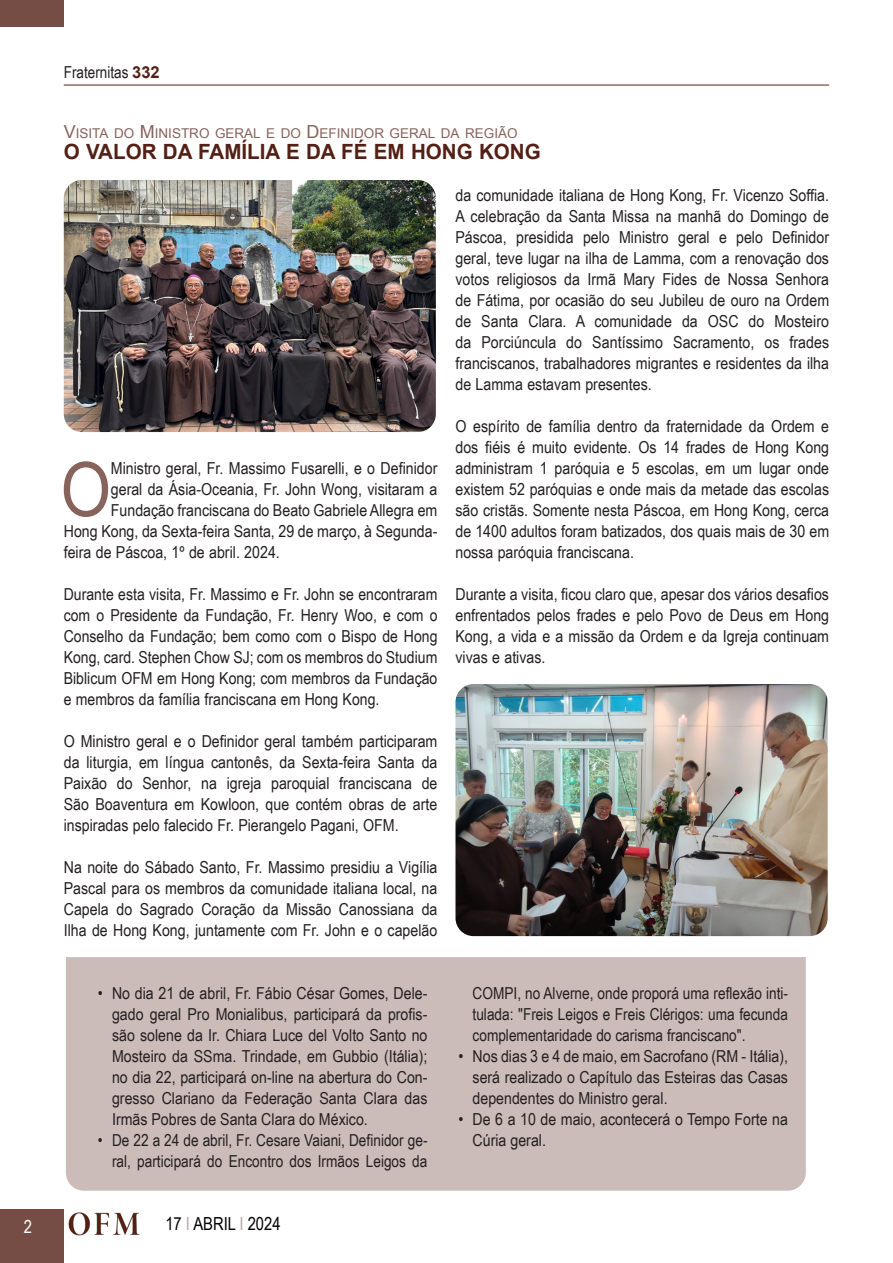
<style>
.page{position:relative;width:893px;height:1263px;background:#fff}
.page>*{position:absolute;margin:0;border:0;box-sizing:border-box;transform-origin:0 0}
.Titolo{font:75.15px "Arial Narrow";color:#87635b;scale:1.05 1}
.Titolo-2{font:700 21px "Arial";color:#542015}
.t1{font:18px "Arial Narrow";color:#000}
.t2{font:18px "Arial Narrow";color:#fff}
.Titolo-3{font:16.5px/21px "Arial Narrow";color:#231f20;text-align:justify;scale:1.05 1}
.Titolo-4{font:16.5px/21px "Arial Narrow";color:#231f20;text-align:justify;scale:1.04 1}
.Titolo-5{font:16.5px/21px "Arial Narrow";color:#231f20;text-align:right}
.Titolo_piccolo{font:13.5px "Arial";color:#87635b}
.s1{font-family:"Arial";font-weight:700;color:#542015}
.s2{font-size:18px}
.s3{color:#bba6a1}
</style>
<div class="page">
<div style="left:0;top:1209px;width:64px;height:54px;background:#764d44"></div>
<hr style="left:64px;top:85px;width:765px;height:1px;background:#542015">
<div style="left:0;top:0;width:64px;height:27px;background:#764d44"></div>
<img style="left:69px;top:1212px;width:71px;height:24px">
<div style="left:66px;top:957px;width:740px;height:234px;background:#ccbcb9"></div>
<img style="left:64px;top:180px;width:372px;height:252px">
<img style="left:455px;top:684px;width:373px;height:252px">
<p class="t2" style="left:24px;top:1213px;width:10px">2</p>
<p class="Titolo-5" style="left:64px;top:61px;width:97px">Fraternitas <span class="s1">332</span></p>
<p class="Titolo_piccolo" style="left:64px;top:124px;width:455px"><span class="s2">V</span>ISITA DO <span class="s2">M</span>INISTRO GERAL E DO <span class="s2">D</span>EFINIDOR GERAL DA REGIÃO</p>
<p class="Titolo-2" style="left:64px;top:138px;width:479px">O VALOR DA FAMÍLIA E DA FÉ EM HONG KONG</p>
<p class="Titolo" style="left:61px;top:434px;width:49px">O</p>
<p class="Titolo-3" style="left:111px;top:457px;width:312px">Ministro geral, Fr. Massimo Fusarelli, e o Definidor</p>
<p class="Titolo-3" style="left:111px;top:478px;width:312px">geral da Ásia-Oceania, Fr. John Wong, visitaram a</p>
<p class="Titolo-3" style="left:111px;top:499px;width:312px">Fundação franciscana do Beato Gabriele Allegra em</p>
<p class="Titolo-3" style="left:64px;top:520px;width:357px">Hong Kong, da Sexta-feira Santa, 29 de março, à Segunda-</p>
<p class="Titolo-3" style="left:64px;top:541px;width:207px">feira de Páscoa, 1º de abril. 2024.</p>
<p class="Titolo-4" style="left:64px;top:583px;width:361px">Durante esta visita, Fr. Massimo e Fr. John se encontraram com o Presidente da Fundação, Fr. Henry Woo, e com o Conselho da Fundação; bem como com o Bispo de Hong Kong, card. Stephen Chow SJ; com os membros do Studium Biblicum OFM em Hong Kong; com membros da Fundação e membros da família franciscana em Hong Kong.</p>
<p class="Titolo-3" style="left:64px;top:730px;width:357px">O Ministro geral e o Definidor geral também participaram da liturgia, em língua cantonês, da Sexta-feira Santa da Paixão do Senhor, na igreja paroquial franciscana de São Boaventura em Kowloon, que contém obras de arte inspiradas pelo falecido Fr. Pierangelo Pagani, OFM.</p>
<p class="Titolo-3" style="left:64px;top:856px;width:357px">Na noite do Sábado Santo, Fr. Massimo presidiu a Vigília Pascal para os membros da comunidade italiana local, na Capela do Sagrado Coração da Missão Canossiana da Ilha de Hong Kong, juntamente com Fr. John e o capelão</p>
<p class="Titolo-3" style="left:455px;top:184px;width:357px">da comunidade italiana de Hong Kong, Fr. Vicenzo Soffia.<br>A celebração da Santa Missa na manhã do Domingo de Páscoa, presidida pelo Ministro geral e pelo Definidor geral, teve lugar na ilha de Lamma, com a renovação dos votos religiosos da Irmã Mary Fides de Nossa Senhora de Fátima, por ocasião do seu Jubileu de ouro na Ordem de Santa Clara. A comunidade da OSC do Mosteiro da Porciúncula do Santíssimo Sacramento, os frades franciscanos, trabalhadores migrantes e residentes da ilha de Lamma estavam presentes.</p>
<p class="Titolo-3" style="left:455px;top:415px;width:357px">O espírito de família dentro da fraternidade da Ordem e dos fiéis é muito evidente. Os 14 frades de Hong Kong administram 1 paróquia e 5 escolas, em um lugar onde existem 52 paróquias e onde mais da metade das escolas são cristãs. Somente nesta Páscoa, em Hong Kong, cerca de 1400 adultos foram batizados, dos quais mais de 30 em nossa paróquia franciscana.</p>
<p class="Titolo-3" style="left:455px;top:583px;width:357px">Durante a visita, ficou claro que, apesar dos vários desafios enfrentados pelos frades e pelo Povo de Deus em Hong Kong, a vida e a missão da Ordem e da Igreja continuam vivas e ativas.</p>
<p class="Titolo-3" style="left:112px;top:982px;width:302px;text-indent:-14px">• No dia 21 de abril, Fr. Fábio César Gomes, Dele&shy;gado geral Pro Monialibus, participará da profis&shy;são solene da Ir. Chiara Luce del Volto Santo no Mosteiro da SSma. Trindade, em Gubbio (Itália); no dia 22, participará on-line na abertura do Con&shy;gresso Clariano da Federação Santa Clara das Irmãs Pobres de Santa Clara do México.</p>
<p class="Titolo-5" style="left:98px;top:1129px;width:331px">• De 22 a 24 de abril, Fr. Cesare Vaiani, Definidor ge&shy;ral, participará do Encontro dos Irmãos Leigos da</p>
<p class="t1" style="left:165px;top:1210px;width:117px">17 <span class="s3">I</span> ABRIL <span class="s3">I</span> 2024</p>
<p class="Titolo-5" style="left:473px;top:982px;width:317px;text-align:justify">COMPI, no Alverne, onde proporá uma reflexão inti&shy;tulada: "Freis Leigos e Freis Clérigos: uma fecunda complementaridade do carisma franciscano".</p>
<p class="Titolo-3" style="left:473px;top:1045px;width:302px;text-indent:-14px">• Nos dias 3 e 4 de maio, em Sacrofano (RM - Itália), será realizado o Capítulo das Esteiras das Casas dependentes do Ministro geral.</p>
<p class="Titolo-3" style="left:473px;top:1108px;width:302px;text-indent:-14px">• De 6 a 10 de maio, acontecerá o Tempo Forte na<br>Cúria geral.</p>
</div>
